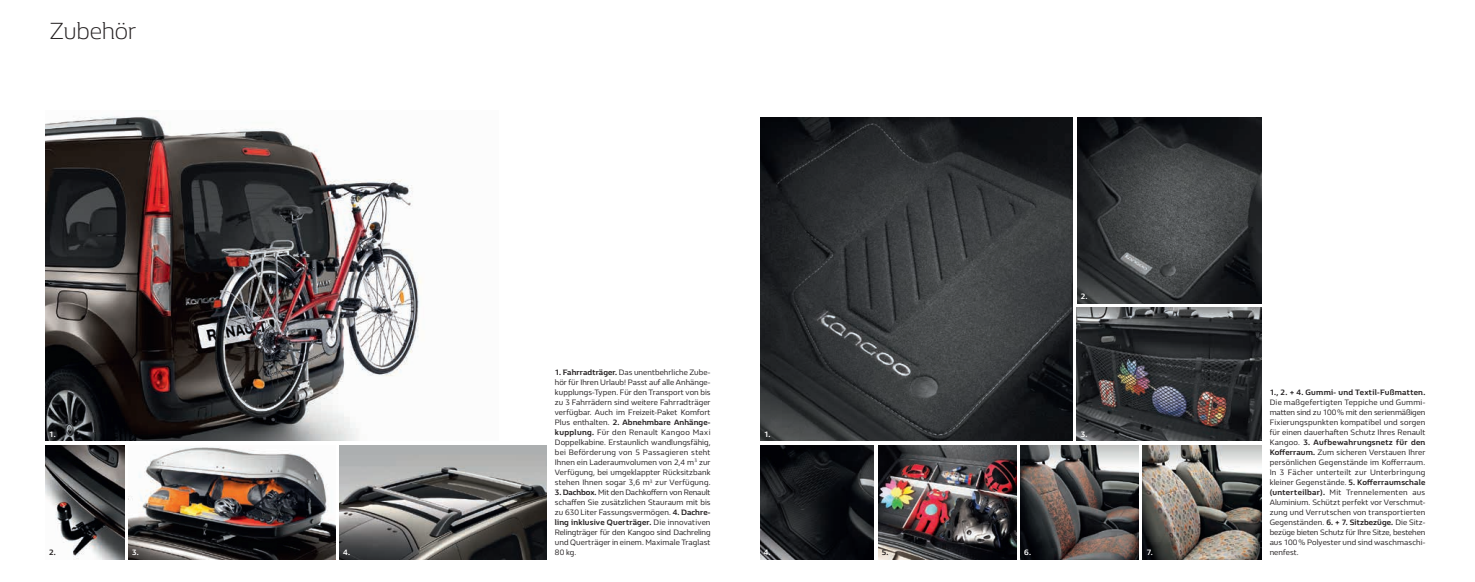
<style>
.page{position:relative;width:1475px;height:582px;background:#fff}
.page>*{position:absolute;margin:0;border:0;box-sizing:border-box;transform-origin:0 0}
.t1{font:300 24px "Renault Life";letter-spacing:-.02em;color:#231f20}
.t2{font:8px/10px "Renault Life";letter-spacing:.01em;color:#231f20;text-align:justify}
.t3{font:700 8px "Renault Life";letter-spacing:.03em;color:#231f20}
.t4{font:700 8px "Renault Life";color:#fff}
.s1{font-weight:700}
</style>
<div class="page">
<img style="left:45px;top:116px;width:377px;height:324px">
<img style="left:339px;top:445px;width:207px;height:113px">
<img style="left:128px;top:447px;width:207px;height:111px">
<img style="left:45px;top:445px;width:79px;height:113px">
<img style="left:1077px;top:117px;width:183px;height:186px">
<img style="left:1076px;top:307px;width:184px;height:133px">
<img style="left:760px;top:445px;width:113px;height:113px">
<img style="left:878px;top:445px;width:138px;height:113px">
<img style="left:1020px;top:445px;width:118px;height:113px">
<img style="left:1142px;top:445px;width:118px;height:113px">
<img style="left:760px;top:117px;width:312px;height:323px">
<h1 class="t1" style="left:50px;top:15px;width:88px">Zubehör</h1>
<p class="t4" style="left:49px;top:428px;width:8px">1.</p>
<p class="t3" style="left:49px;top:546px;width:8px">2.</p>
<p class="t4" style="left:132px;top:546px;width:8px">3.</p>
<p class="t4" style="left:343px;top:546px;width:8px">4.</p>
<p class="t2" style="left:555px;top:366px;width:157px"><span class="s1">1. Fahrradträger.</span> Das unentbehrliche Zube&shy;hör für Ihren Urlaub! Passt auf alle Anhänge&shy;kupplungs-Typen. Für den Transport von bis zu 3 Fahrrädern sind weitere Fahrradträger verfügbar. Auch im Freizeit-Paket Komfort Plus enthalten. <span class="s1">2. Abnehmbare Anhänge&shy;kupplung.</span> Für den Renault Kangoo Maxi Doppelkabine. Erstaunlich wandlungsfähig, bei Beförderung von 5 Passagieren steht Ihnen ein Laderaumvolumen von 2,4 m<sup>3</sup> zur Verfügung, bei umgeklappter Rücksitzbank stehen Ihnen sogar 3,6 m<sup>3</sup> zur Verfügung.</p>
<p class="t2" style="left:555px;top:486px;width:157px"><span class="s1">3. Dachbox.</span> Mit den Dachkoffern von Renault schaffen Sie zusätzlichen Stauraum mit bis zu 630 Liter Fassungsvermögen. <span class="s1">4. Dachre&shy;ling inklusive Querträger.</span> Die innovativen Relingträger für den Kangoo sind Dachreling und Querträger in einem. Maximale Traglast 80 kg.</p>
<p class="t4" style="left:764px;top:428px;width:8px">1.</p>
<p class="t4" style="left:763px;top:546px;width:8px">4.</p>
<p class="t4" style="left:1080px;top:290px;width:8px">2.</p>
<p class="t4" style="left:1080px;top:428px;width:8px">3.</p>
<p class="t3" style="left:881px;top:546px;width:8px">5.</p>
<p class="t4" style="left:1024px;top:546px;width:8px">6.</p>
<p class="t4" style="left:1146px;top:546px;width:7px">7.</p>
<p class="t3" style="left:1269px;top:386px;width:157px">1., 2. + 4. Gummi- und Textil-Fußmatten.</p>
<p class="t2" style="left:1269px;top:396px;width:157px">Die maßgefertigten Teppiche und Gummi&shy;matten sind zu 100% mit den serienmäßigen Fixierungspunkten kompatibel und sorgen für einen dauerhaften Schutz Ihres Renault Kangoo. <span class="s1">3. Aufbewahrungsnetz für den Kofferraum.</span> Zum sicheren Verstauen Ihrer persönlichen Gegenstände im Kofferraum.<br>In 3 Fächer unterteilt zur Unterbringung kleiner Gegenstände. <span class="s1">5. Kofferraumschale (unterteilbar).</span> Mit Trennelementen aus Aluminium. Schützt perfekt vor Verschmut&shy;zung und Verrutschen von transportierten Gegenständen. <span class="s1">6. + 7. Sitzbezüge.</span> Die Sitz&shy;bezüge bieten Schutz für Ihre Sitze, bestehen aus 100% Polyester und sind waschmaschi&shy;nenfest.</p>
</div>
